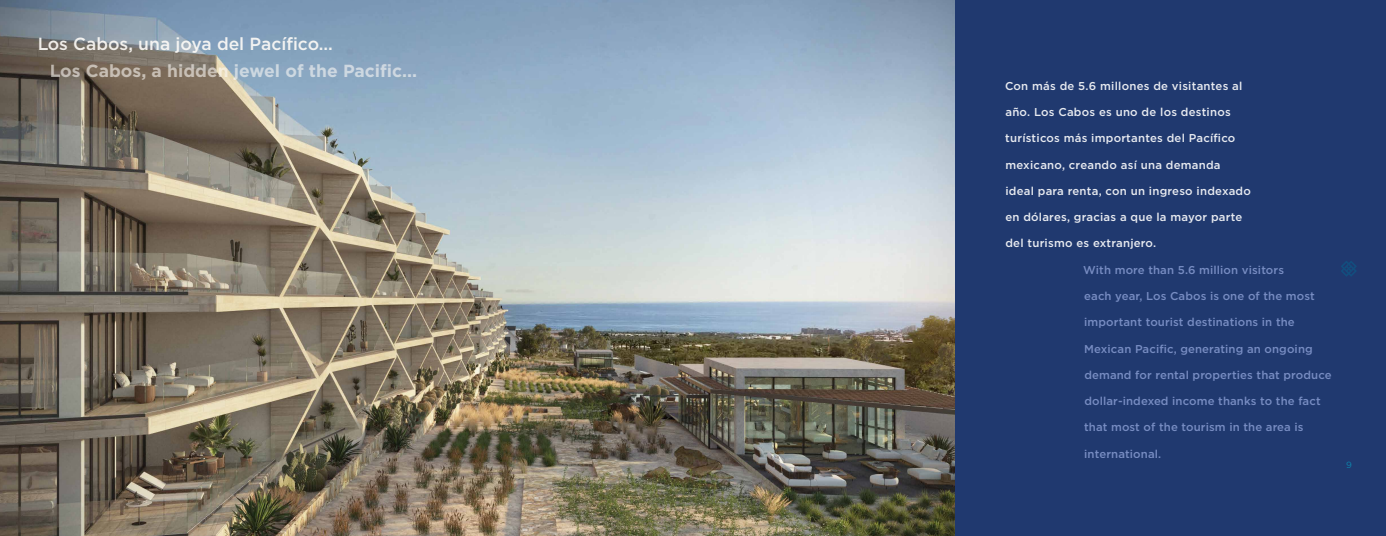
<style>
.page{position:relative;width:1386px;height:536px;background:#fff}
.page>*{position:absolute;margin:0;border:0;box-sizing:border-box;transform-origin:0 0}
.t1{font:700 17.5px "Gotham";color:#fffcf8}
.t2{font:500 17.5px "Gotham";color:#fffcf8}
.t3{font:500 11.38px "Gotham";letter-spacing:.01em;color:#b8caff}
.t4{font:500 11.38px "Gotham";letter-spacing:.02em;color:#fff}
.t5{font:8.92px "Gotham";color:#00b6d4}
</style>
<div class="page">
<div style="left:693px;top:0;width:693px;height:536px;background:#20396f"></div>
<img style="left:0;top:0;width:954px;height:536px">
<svg style="left:1341px;top:261px;width:16px;height:16px"></svg>
<h1 class="t2" style="left:37px;top:34px;width:297px">Los Cabos, una joya del Pacífico...</h1>
<h1 class="t1" style="left:50px;top:60px;width:369px">Los Cabos, a hidden jewel of the Pacific...</h1>
<p class="t4" style="left:1005px;top:79px;width:239px">Con más de 5.6 millones de visitantes al</p>
<p class="t4" style="left:1005px;top:105px;width:227px">año. Los Cabos es uno de los destinos</p>
<p class="t4" style="left:1005px;top:132px;width:232px">turísticos más importantes del Pacífico</p>
<p class="t4" style="left:1006px;top:158px;width:217px">mexicano, creando así una demanda</p>
<p class="t4" style="left:1005px;top:184px;width:247px">ideal para renta, con un ingreso indexado</p>
<p class="t4" style="left:1005px;top:210px;width:239px">en dólares, gracias a que la mayor parte</p>
<p class="t4" style="left:1005px;top:237px;width:152px">del turismo es extranjero.</p>
<p class="t3" style="left:1083px;top:263px;width:202px">With more than 5.6 million visitors</p>
<p class="t3" style="left:1084px;top:289px;width:232px">each year, Los Cabos is one of the most</p>
<p class="t3" style="left:1084px;top:315px;width:212px">important tourist destinations in the</p>
<p class="t3" style="left:1084px;top:342px;width:230px">Mexican Pacific, generating an ongoing</p>
<p class="t3" style="left:1084px;top:368px;width:249px">demand for rental properties that produce</p>
<p class="t3" style="left:1084px;top:394px;width:238px">dollar-indexed income thanks to the fact</p>
<p class="t3" style="left:1084px;top:420px;width:221px">that most of the tourism in the area is</p>
<p class="t3" style="left:1084px;top:447px;width:78px">international.</p>
<p class="t5" style="left:1346px;top:459px;width:7px">9</p>
</div>
